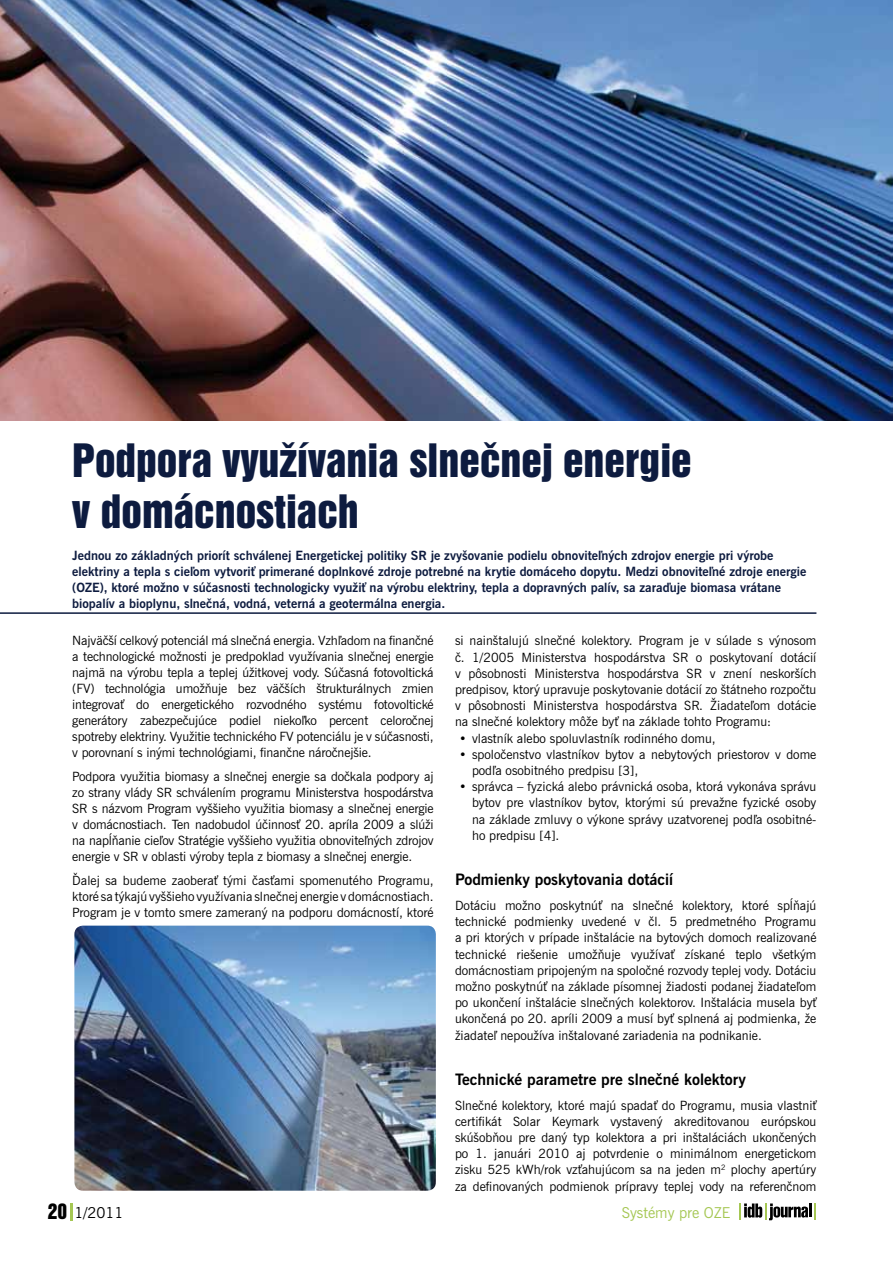
<style>
.page{position:relative;width:893px;height:1263px;background:#fff}
.page>*{position:absolute;margin:0;border:0;box-sizing:border-box;transform-origin:0 0}
.t1{font:42px/51px "Swiss 921 AT Regular A";color:#0d1b3f}
.t2{font:700 15.75px "News Gothic AT";color:#000}
.t3{font:15px "News Gothic AT";color:#a5c753}
.t4{font:15px "News Gothic AT";color:#000}
.t5{font:12.75px/16.2px "News Gothic AT";color:#000;text-align:justify}
.t6{font:700 12.75px/15.9px "News Gothic AT";color:#0d1b3f}
.s1{font-family:"Swiss 921 AT Regular A";font-size:19.5px}
</style>
<div class="page">
<svg style="left:70px;top:1203px;width:2px;height:17px"></svg>
<svg style="left:739px;top:1203px;width:77px;height:17px"></svg>
<img style="left:0;top:0;width:893px;height:421px">
<img style="left:74px;top:926px;width:362px;height:265px">
<hr style="left:0;top:612px;width:816px;height:2px;background:#0d1b3f">
<h1 class="t1" style="left:72px;top:434px;width:621px">Podpora využívania slnečnej energie v domácnostiach</h1>
<p class="t6" style="left:72px;top:548px;width:736px">Jednou zo základných priorít schválenej Energetickej politiky SR je zvyšovanie podielu obnoviteľných zdrojov energie pri výrobe elektriny a tepla s cieľom vytvoriť primerané doplnkové zdroje potrebné na krytie domáceho dopytu. Medzi obnoviteľné zdroje energie (OZE), ktoré možno v súčasnosti technologicky využiť na výrobu elektriny, tepla a dopravných palív, sa zaraďuje biomasa vrátane biopalív a bioplynu, slnečná, vodná, veterná a geotermálna energia.</p>
<p class="t5" style="left:72px;top:633px;width:363px">Najväčší celkový potenciál má slnečná energia. Vzhľadom na finančné a technologické možnosti je predpoklad využívania slnečnej energie najmä na výrobu tepla a teplej úžitkovej vody. Súčasná fotovoltická (FV) technológia umožňuje bez väčších štrukturálnych zmien integrovať do energetického rozvodného systému fotovoltické generátory zabezpečujúce podiel niekoľko percent celoročnej spotreby elektriny. Využitie technického FV potenciálu je v súčasnosti, v porovnaní s inými technológiami, finančne náročnejšie.</p>
<p class="t5" style="left:72px;top:768px;width:363px">Podpora využitia biomasy a slnečnej energie sa dočkala podpory aj zo strany vlády SR schválením programu Ministerstva hospodárstva SR s názvom Program vyššieho využitia biomasy a slnečnej energie v domácnostiach. Ten nadobudol účinnosť 20. apríla 2009 a slúži na napĺňanie cieľov Stratégie vyššieho využitia obnoviteľných zdrojov energie v SR v oblasti výroby tepla z biomasy a slnečnej energie.</p>
<p class="t5" style="left:72px;top:872px;width:363px">Ďalej sa budeme zaoberať tými časťami spomenutého Programu, ktoré sa týkajú vyššieho využívania slnečnej energie v domácnostiach.<br>Program je v tomto smere zameraný na podporu domácností, ktoré</p>
<p class="t5" style="left:455px;top:633px;width:363px">si nainštalujú slnečné kolektory. Program je v súlade s výnosom č. 1/2005 Ministerstva hospodárstva SR o poskytovaní dotácií v pôsobnosti Ministerstva hospodárstva SR v znení neskorších predpisov, ktorý upravuje poskytovanie dotácií zo štátneho rozpočtu v pôsobnosti Ministerstva hospodárstva SR. Žiadateľom dotácie na slnečné kolektory môže byť na základe tohto Programu:</p>
<p class="t5" style="left:459px;top:730px;width:258px">• vlastník alebo spoluvlastník rodinného domu,</p>
<p class="t5" style="left:472px;top:746px;width:346px;text-indent:-13px">• spoločenstvo vlastníkov bytov a nebytových priestorov v dome podľa osobitného predpisu [3],</p>
<p class="t5" style="left:472px;top:778px;width:346px;text-indent:-13px">• správca – fyzická alebo právnická osoba, ktorá vykonáva správu bytov pre vlastníkov bytov, ktorými sú prevažne fyzické osoby na základe zmluvy o výkone správy uzatvorenej podľa osobitné&shy;ho predpisu [4].</p>
<p class="t2" style="left:455px;top:870px;width:220px">Podmienky poskytovania dotácií</p>
<p class="t5" style="left:455px;top:897px;width:363px">Dotáciu možno poskytnúť na slnečné kolektory, ktoré spĺňajú technické podmienky uvedené v čl. 5 predmetného Programu a pri ktorých v prípade inštalácie na bytových domoch realizované technické riešenie umožňuje využívať získané teplo všetkým domácnostiam pripojeným na spoločné rozvody teplej vody. Dotáciu možno poskytnúť na základe písomnej žiadosti podanej žiadateľom po ukončení inštalácie slnečných kolektorov. Inštalácia musela byť ukončená po 20. apríli 2009 a musí byť splnená aj podmienka, že žiadateľ nepoužíva inštalované zariadenia na podnikanie.</p>
<p class="t2" style="left:455px;top:1069px;width:293px">Technické parametre pre slnečné kolektory</p>
<p class="t5" style="left:455px;top:1097px;width:363px">Slnečné kolektory, ktoré majú spadať do Programu, musia vlastniť certifikát Solar Keymark vystavený akreditovanou európskou skúšobňou pre daný typ kolektora a pri inštaláciách ukončených po 1. januári 2010 aj potvrdenie o minimálnom energetickom zisku 525 kWh/rok vzťahujúcom sa na jeden m<sup>2</sup> plochy apertúry za definovaných podmienok prípravy teplej vody na referenčnom</p>
<p class="t4" style="left:48px;top:1203px;width:77px"><span class="s1">20</span> 1/2011</p>
<p class="t3" style="left:622px;top:1203px;width:110px">Systémy pre OZE</p>
</div>
